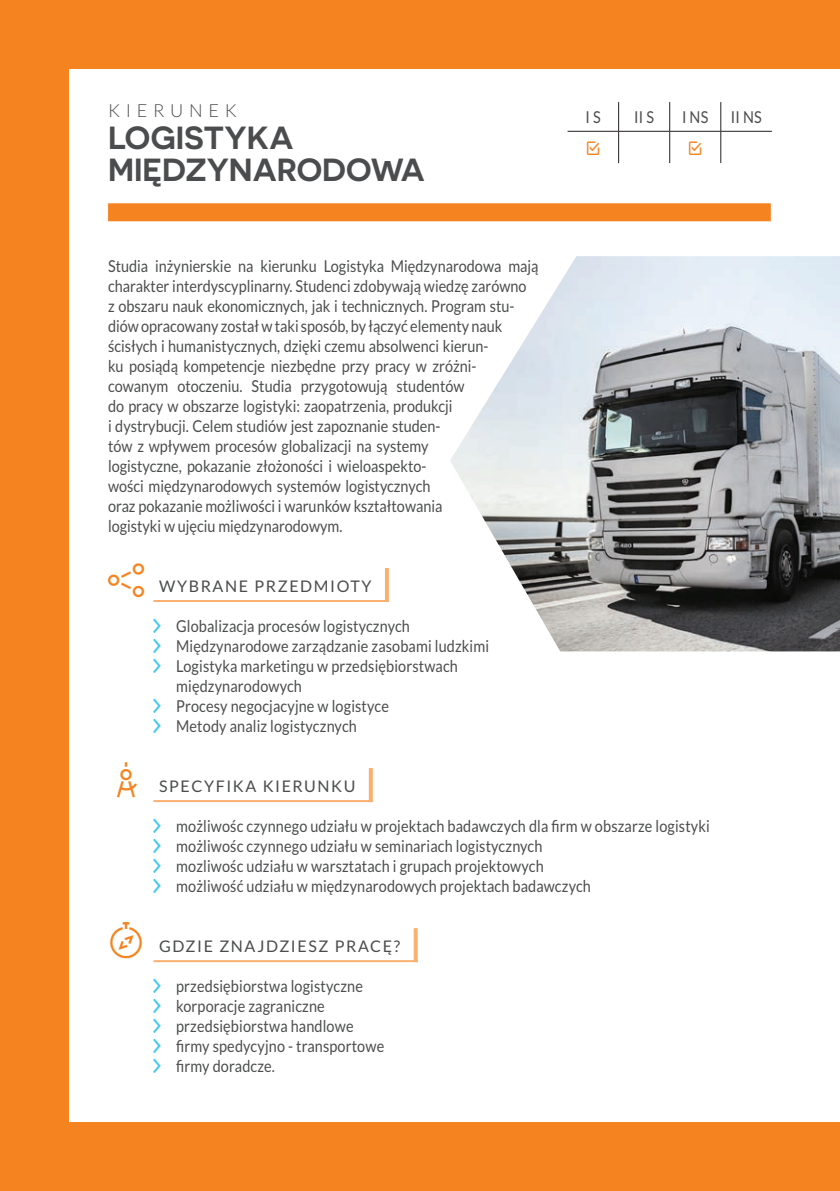
<style>
.page{position:relative;width:840px;height:1191px;background:#fff}
.page>*{position:absolute;margin:0;border:0;box-sizing:border-box;transform-origin:0 0}
._03_srodtytul-L{font:600 32px/32px "Novecentosanswide";color:#4b4c4d}
._03_srodtytul-L-2{font:300 18px "Lato";letter-spacing:.32em;color:#4b4c4d}
._01-txt{font:16.4px/20px "Lato";color:#4b4c4d;scale:.88 1}
.t1{font:16px "Lato";letter-spacing:.1em;color:#4b4c4d}
</style>
<div class="page">
<div style="left:108px;top:203px;width:662px;height:18px;background:#f58420"></div>
<svg style="left:384px;top:568px;width:4px;height:32px"></svg>
<hr style="left:153px;top:600px;width:235px;height:2px;background:#fab071">
<svg style="left:368px;top:768px;width:4px;height:32px"></svg>
<hr style="left:153px;top:800px;width:219px;height:2px;background:#fab071">
<svg style="left:413px;top:928px;width:4px;height:32px"></svg>
<hr style="left:153px;top:960px;width:264px;height:2px;background:#fab071">
<div style="left:0;top:0;width:839px;height:68px;background:#f58420"></div>
<div style="left:0;top:1123px;width:839px;height:68px;background:#f58420"></div>
<div style="left:0;top:0;width:68px;height:1191px;background:#f58420"></div>
<svg style="left:618px;top:102px;width:1px;height:29px"></svg>
<svg style="left:669px;top:102px;width:1px;height:29px"></svg>
<svg style="left:720px;top:102px;width:1px;height:29px"></svg>
<hr style="left:567px;top:131px;width:51px;height:1px;background:#231f20">
<hr style="left:618px;top:131px;width:51px;height:1px;background:#231f20">
<hr style="left:618px;top:132px;width:1px;height:31px;background:#231f20">
<hr style="left:669px;top:131px;width:51px;height:1px;background:#231f20">
<hr style="left:669px;top:132px;width:1px;height:31px;background:#231f20">
<hr style="left:720px;top:131px;width:51px;height:1px;background:#231f20">
<hr style="left:720px;top:132px;width:1px;height:31px;background:#231f20">
<img style="left:450px;top:256px;width:389px;height:395px">
<p class="_03_srodtytul-L-2" style="left:108px;top:100px;width:130px">KIERUNEK</p>
<p class="_03_srodtytul-L" style="left:108px;top:121px;width:318px">LOGISTYKA<br>MIĘDZYNARODOWA</p>
<p class="_01-txt" style="left:108px;top:256px;width:490px">Studia inżynierskie na kierunku Logistyka Międzynarodowa mają charakter interdyscyplinarny. Studenci zdobywają wiedzę zarówno<br>z obszaru nauk ekonomicznych, jak i technicznych. Program stu&shy;diów opracowany został w taki sposób, by łączyć elementy nauk ścisłych i humanistycznych, dzięki czemu absolwenci kierun-<br>ku posiądą kompetencje niezbędne przy pracy w zróżni&shy;cowanym otoczeniu. Studia przygotowują studentów<br>do pracy w obszarze logistyki: zaopatrzenia, produkcji<br>i dystrybucji. Celem studiów jest zapoznanie studen-<br>tów z wpływem procesów globalizacji na systemy<br>logistyczne, pokazanie złożoności i wieloaspekto-<br>wości międzynarodowych systemów logistycznych<br>oraz pokazanie możliwości i warunków kształtowania<br>logistyki w ujęciu międzynarodowym.</p>
<p class="t1" style="left:159px;top:577px;width:214px">WYBRANE PRZEDMIOTY</p>
<p class="_01-txt" style="left:176px;top:616px;width:267px">Globalizacja procesów logistycznych</p>
<p class="_01-txt" style="left:176px;top:636px;width:357px">Międzynarodowe zarządzanie zasobami ludzkimi</p>
<p class="_01-txt" style="left:176px;top:656px;width:321px">Logistyka marketingu w przedsiębiorstwach międzynarodowych</p>
<p class="_01-txt" style="left:176px;top:696px;width:243px">Procesy negocjacyjne w logistyce</p>
<p class="_01-txt" style="left:176px;top:716px;width:207px">Metody analiz logistycznych</p>
<p class="_01-txt" style="left:585px;top:107px;width:19px">IS</p>
<p class="_01-txt" style="left:634px;top:107px;width:24px">II S</p>
<p class="_01-txt" style="left:681px;top:107px;width:31px">INS</p>
<p class="_01-txt" style="left:730px;top:107px;width:36px">II NS</p>
<p class="t1" style="left:159px;top:777px;width:198px">SPECYFIKA KIERUNKU</p>
<p class="_01-txt" style="left:176px;top:816px;width:607px">możliwośc czynnego udziału w projektach badawczych dla firm w obszarze logistyki</p>
<p class="_01-txt" style="left:176px;top:836px;width:417px">możliwośc czynnego udziału w seminariach logistycznych</p>
<p class="_01-txt" style="left:176px;top:856px;width:419px">mozliwośc udziału w warsztatach i grupach projektowych</p>
<p class="_01-txt" style="left:176px;top:876px;width:472px">możliwość udziału w międzynarodowych projektach badawczych</p>
<p class="t1" style="left:159px;top:937px;width:242px">GDZIE ZNAJDZIESZ PRACĘ?</p>
<p class="_01-txt" style="left:176px;top:976px;width:213px">przedsiębiorstwa logistyczne</p>
<p class="_01-txt" style="left:176px;top:996px;width:170px">korporacje zagraniczne</p>
<p class="_01-txt" style="left:176px;top:1016px;width:203px">przedsiębiorstwa handlowe</p>
<p class="_01-txt" style="left:176px;top:1036px;width:238px">firmy spedycyjno - transportowe</p>
<p class="_01-txt" style="left:176px;top:1056px;width:114px">firmy doradcze.</p>
</div>
